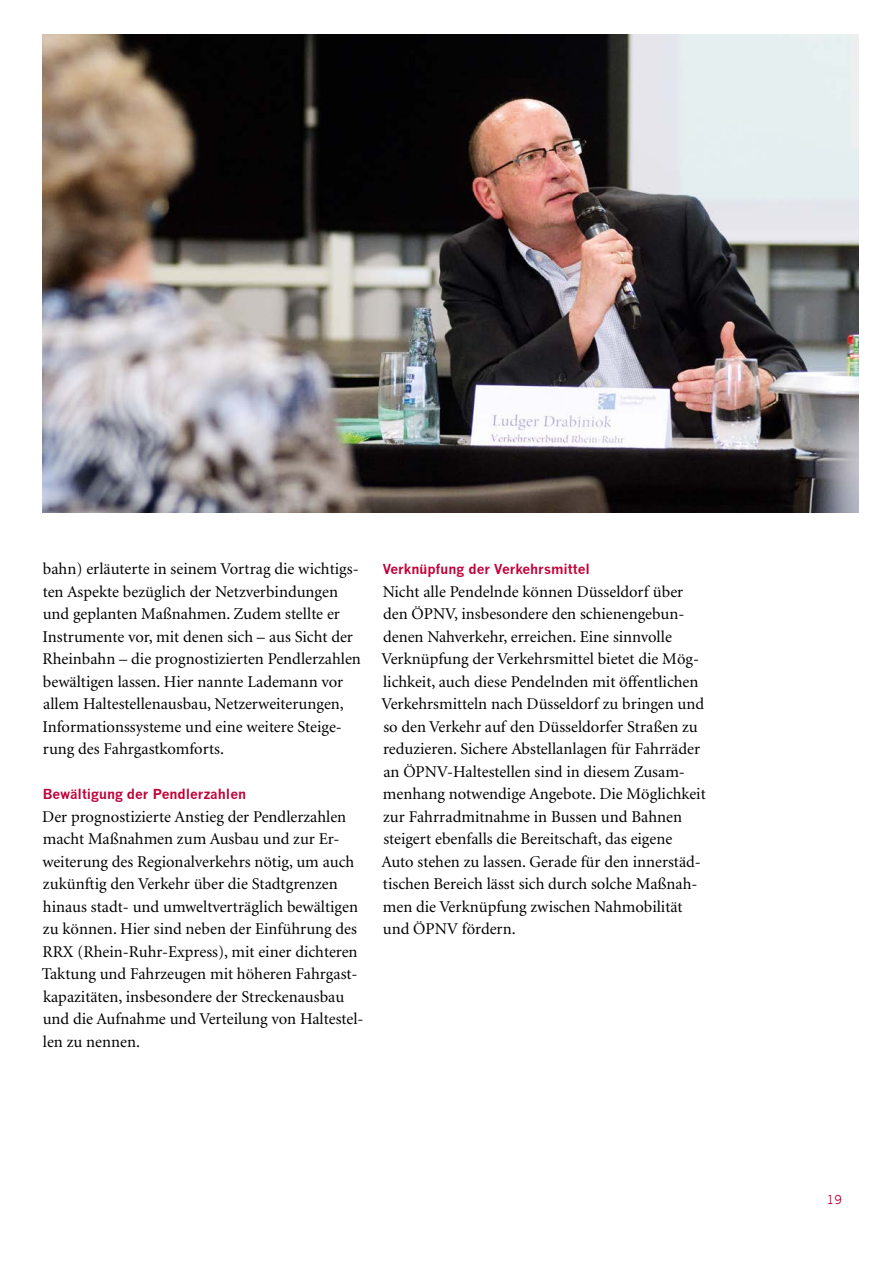
<style>
.page{position:relative;width:893px;height:1263px;background:#fff}
.page>*{position:absolute;margin:0;border:0;box-sizing:border-box;transform-origin:0 0}
.T1{font:16.5px/22.5px "Minion";color:#000}
.Zwischenüberschrift{font:700 13.5px "News Gothic";color:#c10038}
.t1{font:12px "News Gothic";color:#c10038}
</style>
<div class="page">
<img style="left:43px;top:34px;width:816px;height:479px">
<p class="T1" style="left:42px;top:558px;width:320px">bahn) erläuterte in seinem Vortrag die wichtigs&shy;ten Aspekte bezüglich der Netzverbindungen und geplanten Maßnahmen. Zudem stellte er Instrumente vor, mit denen sich – aus Sicht der Rheinbahn – die prognostizierten Pendlerzahlen bewältigen lassen. Hier nannte Lademann vor allem Haltestellenausbau, Netzerweiterungen, Informationssysteme und eine weitere Steige&shy;rung des Fahrgastkomforts.</p>
<p class="Zwischenüberschrift" style="left:43px;top:786px;width:205px">Bewältigung der Pendlerzahlen</p>
<p class="T1" style="left:42px;top:806px;width:323px">Der prognostizierte Anstieg der Pendlerzahlen macht Maßnahmen zum Ausbau und zur Er&shy;weiterung des Regionalverkehrs nötig, um auch zukünftig den Verkehr über die Stadtgrenzen hinaus stadt- und umweltverträglich bewältigen zu können. Hier sind neben der Einführung des RRX (Rhein-Ruhr-Express), mit einer dichteren Taktung und Fahrzeugen mit höheren Fahrgast&shy;kapazitäten, insbesondere der Streckenausbau und die Aufnahme und Verteilung von Haltestel&shy;len zu nennen.</p>
<p class="Zwischenüberschrift" style="left:383px;top:561px;width:209px">Verknüpfung der Verkehrsmittel</p>
<p class="T1" style="left:381px;top:581px;width:326px">Nicht alle Pendelnde können Düsseldorf über den ÖPNV, insbesondere den schienengebun&shy;denen Nahverkehr, erreichen. Eine sinnvolle Verknüpfung der Verkehrsmittel bietet die Mög&shy;lichkeit, auch diese Pendelnden mit öffentlichen Verkehrsmitteln nach Düsseldorf zu bringen und so den Verkehr auf den Düsseldorfer Straßen zu reduzieren. Sichere Abstellanlagen für Fahrräder an ÖPNV-Haltestellen sind in diesem Zusam&shy;menhang notwendige Angebote. Die Möglichkeit zur Fahrradmitnahme in Bussen und Bahnen steigert ebenfalls die Bereitschaft, das eigene Auto stehen zu lassen. Gerade für den innerstäd&shy;tischen Bereich lässt sich durch solche Maßnah&shy;men die Verknüpfung zwischen Nahmobilität und ÖPNV fördern.</p>
<p class="t1" style="left:827px;top:1193px;width:16px">19</p>
</div>
